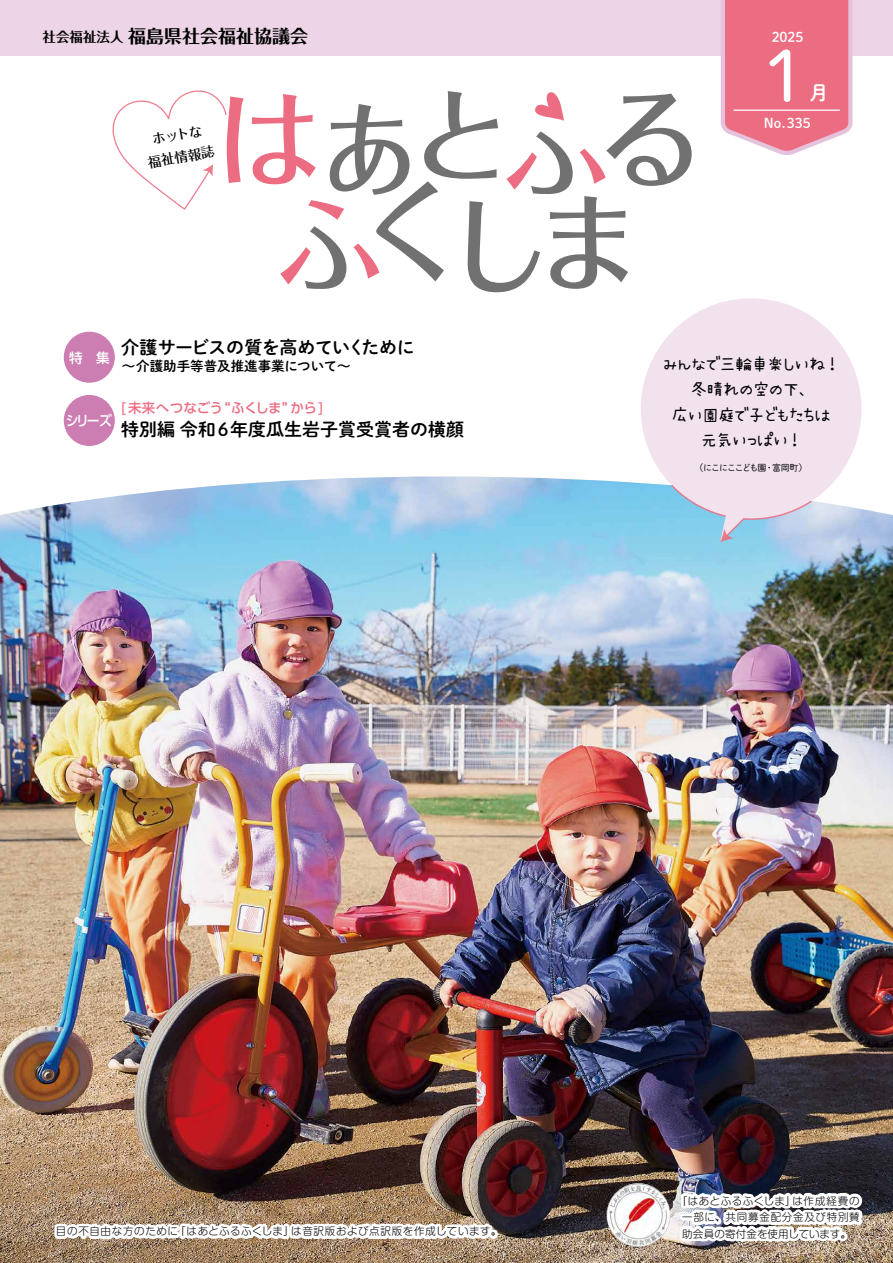
<style>
.page{position:relative;width:893px;height:1263px;background:#fff}
.page>*{position:absolute;margin:0;border:0;box-sizing:border-box;transform-origin:0 0}
.t1{font:500 107.25px "Folk Pro";color:#727171}
.t2{font:500 102px "Folk Pro";color:#727171}
.t3{font:72px "Shuei M Go Std L";color:#fff}
.t4{font:19.5px "Shuei M Go Std B";color:#fff}
.t5{font:18px "Shuei M Go Std B";color:#000}
.t6{font:18px "Shuei M Go Std B";letter-spacing:-.02em;color:#000}
.t7{font:700 18px "Folk Pro";color:#000}
.t8{font:17.25px/25.5px "KAWAIITEGAKIMOJI";letter-spacing:-.065em;color:#000;text-align:center}
.t9{font:500 14.25px "UD Shin Go Pr 6";color:#fff;scale:.9 1}
.t10{font:13.5px "Shuei M Go Std B";color:#000}
.t11{font:500 13.5px "UD Shin Go Pr 6";letter-spacing:-.03em;color:#ec6d81}
.t12{font:13.5px "Shuei M Go Std B";color:#fff}
.t13{font:500 13.5px/22.5px "Folk Pro";color:#000;text-align:center}
.t14{font:700 13.5px "Folk Pro";color:#000}
.t15{font:500 13.5px "UD Shin Go Pr 6";color:#fff}
.t16{font:300 10.5px/16.5px "Shin M Go Pr 6 N";letter-spacing:.055em;color:#000}
.t17{font:300 10.5px "Shin M Go Pr 6 N";letter-spacing:.03em;color:#000}
.t18{font:9px "Shuei M Go Std L";letter-spacing:-.11em;color:#000}
.s1{font-size:107.25px;color:#ec6d81}
</style>
<div class="page">
<div style="left:0;top:0;width:893px;height:55px;background:#edd5e7"></div>
<svg style="left:112px;top:90px;width:115px;height:120px"></svg>
<svg style="left:280px;top:226px;width:66px;height:63px"></svg>
<svg style="left:308px;top:200px;width:36px;height:20px"></svg>
<svg style="left:353px;top:243px;width:26px;height:36px"></svg>
<svg style="left:535px;top:92px;width:29px;height:29px"></svg>
<svg style="left:506px;top:131px;width:67px;height:63px"></svg>
<svg style="left:580px;top:149px;width:26px;height:35px"></svg>
<img style="left:0;top:476px;width:893px;height:787px">
<img style="left:51px;top:1104px;width:445px;height:159px">
<div style="left:489px;top:1229px;width:9px;height:10px;border:6px solid #fff;border-radius:50%"></div>
<div style="left:489px;top:1230px;width:8px;height:8px;border:6px solid #fff;border-radius:50%"></div>
<img style="left:677px;top:1107px;width:189px;height:156px">
<div style="left:838px;top:1232px;width:9px;height:9px;border:6px solid #fff;border-radius:50%"></div>
<div style="left:839px;top:1232px;width:8px;height:9px;border:6px solid #fff;border-radius:50%"></div>
<img style="left:607px;top:1183px;width:63px;height:64px">
<svg style="left:637px;top:298px;width:228px;height:243px;fill:#f2e2ee"></svg>
<svg style="left:671px;top:485px;width:141px;height:57px"></svg>
<div style="left:64px;top:332px;width:51px;height:51px;background:#cc7db1;border-radius:50%"></div>
<div style="left:64px;top:395px;width:51px;height:51px;background:#cc7db1;border-radius:50%"></div>
<svg style="left:719px;top:0;width:136px;height:155px"></svg>
<hr style="left:733px;top:110px;width:107px;height:1px;background:#fff">
<h3 class="t7" style="left:128px;top:21px;width:182px">福島県社会福祉協議会</h3>
<p class="t14" style="left:43px;top:25px;width:83px">社会福祉法人</p>
<p class="t13" style="left:142px;top:128px;width:69px;rotate:-10deg">ホットな<br>福祉情報誌</p>
<h2 class="t2" style="left:216px;top:57px;width:301px"><span class="s1">は</span>あと</h2>
<h1 class="t1" style="left:597px;top:49px;width:109px">る</h1>
<h1 class="t1" style="left:359px;top:152px;width:285px">くしま</h1>
<p class="t12" style="left:772px;top:27px;width:33px">2025</p>
<h3 class="t3" style="left:764px;top:24px;width:44px">1</h3>
<p class="t12" style="left:764px;top:112px;width:48px">No.335</p>
<h3 class="t4" style="left:809px;top:78px;width:21px">月</h3>
<p class="t15" style="left:69px;top:346px;width:42px">特　集</p>
<h3 class="t9" style="left:66px;top:409px;width:53px">シリーズ</h3>
<h3 class="t6" style="left:121px;top:334px;width:295px">介護サービスの質を高めていくために</h3>
<p class="t10" style="left:122px;top:356px;width:230px">～介護助手等普及推進事業について～</p>
<p class="t11" style="left:121px;top:396px;width:204px">[未来へつなごう“ふくしま” から[</p>
<h3 class="t5" style="left:121px;top:416px;width:344px">特別編令和6年度瓜生岩子賞受賞者の横顔</h3>
<h3 class="t8" style="left:663px;top:351px;width:180px">みんなで三輪車楽しいね!冬晴れの空の下、<br>広い園庭で子どもたちは元気いっぱい!</h3>
<p class="t18" style="left:772px;top:461px;width:37px">富岡町(</p>
<p class="t18" style="left:694px;top:461px;width:74px">（にこにここども園</p>
<p class="t18" style="left:765px;top:461px;width:10px">・</p>
<p class="t16" style="left:291px;top:1222px;width:212px">は音訳版および点訳版を作成しています。</p>
<p class="t17" style="left:175px;top:1223px;width:120px">「はあとふるふくしま」</p>
<p class="t16" style="left:56px;top:1222px;width:124px">目の不自由な方のために</p>
<p class="t16" style="left:682px;top:1192px;width:179px;text-indent:-5px">「はあとふるふくしま」<br>一部に、共同募金配分金及び特別賛助会員の寄付金を使用しています。</p>
<p class="t16" style="left:792px;top:1192px;width:69px">は作成経費の</p>
</div>
